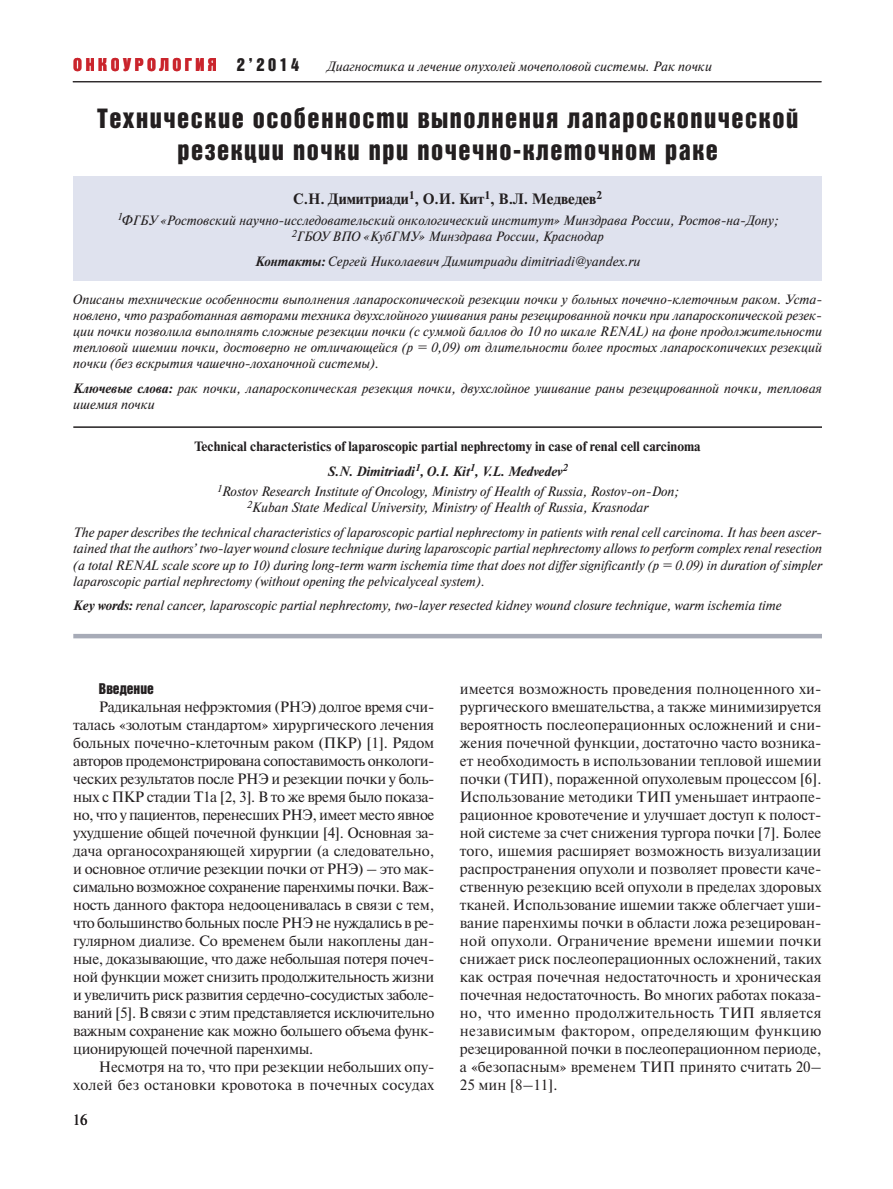
<style>
.page{position:relative;width:893px;height:1189px;background:#fff}
.page>*{position:absolute;margin:0;border:0;box-sizing:border-box;transform-origin:0 0}
.t1{font:27px/32.4px "Bastion Kontrast Alt C";letter-spacing:.055em;color:#231f20;text-align:center}
.t2{font:18px "Bastion Kontrast Alt C";letter-spacing:.195em;color:#ca242c}
.t3{font:15px/18px "Newton C";letter-spacing:-.01em;color:#231f20;text-align:justify}
.t4{font:15px/18px "Newton C";letter-spacing:.015em;color:#231f20;text-align:right}
.t5{font:700 15px "Newton C";color:#231f20}
.t6{font:15px "Bastion Kontrast Alt C";color:#231f20}
.t7{font:italic 13.5px/16.2px "Newton C";color:#231f20;text-align:center}
.t8{font:700 13.5px/24.8px "Newton C";color:#231f20;text-align:center}
.s1{color:#231f20}
.s2{font-weight:700}
.s3{font-style:italic}
</style>
<div class="page">
<hr style="left:73px;top:81px;width:748px;height:1px;background:#231f20">
<div style="left:73px;top:177px;width:749px;height:104px;background:#dfe2ee"></div>
<hr style="left:73px;top:426px;width:749px;height:2px;background:#231f20">
<hr style="left:73px;top:634px;width:749px;height:4px;background:#a7abb7">
<p class="t2" style="left:73px;top:58px;width:227px">ОНКОУРОЛОГИЯ <span class="s1">2’2014</span></p>
<p class="t7" style="left:327px;top:59px;width:387px">Диагностика и лечение опухолей мочеполовой системы. Рак почки</p>
<h1 class="t1" style="left:97px;top:103px;width:702px">Технические особенности выполнения лапароскопической резекции почки при почечно-клеточном раке</h1>
<p class="t5" style="left:293px;top:193px;width:310px">С.Н. Димитриади<sup>1</sup>, О.И. Кит<sup>1</sup>, В.Л. Медведев<sup>2</sup></p>
<p class="t7" style="left:117px;top:213px;width:662px"><sup>1</sup>ФГБУ «Ростовский научно-исследовательский онкологический институт» Минздрава России, Ростов-на-Дону;<br><sup>2</sup>ГБОУ ВПО «КубГМУ» Минздрава России, Краснодар</p>
<p class="t7" style="left:255px;top:255px;width:387px"><span class="s2">Контакты:</span> Сергей Николаевич Димитриади dimitriadi@yandex.ru</p>
<p class="t7" style="left:73px;top:292px;width:750px;text-align:justify">Описаны технические особенности выполнения лапароскопической резекции почки у больных почечно-клеточным раком. Уста&shy;новлено, что разработанная авторами техника двухслойного ушивания раны резецированной почки при лапароскопической резек&shy;ции почки позволила выполнять сложные резекции почки (с суммой баллов до 10 по шкале RENAL) на фоне продолжительности тепловой ишемии почки, достоверно не отличающейся (p = 0,09) от длительности более простых лапароскопичеких резекций почки (без вскрытия чашечно-лоханочной системы).</p>
<p class="t7" style="left:73px;top:382px;width:750px;text-align:left"><span class="s2">Ключевые слова:</span> рак почки, лапароскопическая резекция почки, двухслойное ушивание раны резецированной почки, тепловая ишемия почки</p>
<p class="t8" style="left:194px;top:435px;width:508px">Technical characteristics of laparoscopic partial nephrectomy in case of renal cell carcinoma<br><span class="s3">S.N. Dimitriadi</span><sup>1</sup><span class="s3">, O.I. Kit</span><sup>1</sup><span class="s3">, V.L. Medvedev</span><sup>2</sup></p>
<p class="t7" style="left:217px;top:485px;width:463px"><sup>1</sup>Rostov Research Institute of Oncology, Ministry of Health of Russia, Rostov-on-Don;<br><sup>2</sup>Kuban State Medical University, Ministry of Health of Russia, Krasnodar</p>
<p class="t7" style="left:73px;top:526px;width:750px;text-align:justify">The paper describes the technical characteristics of laparoscopic partial nephrectomy in patients with renal cell carcinoma. It has been ascer&shy;tained that the authors’ two-layer wound closure technique during laparoscopic partial nephrectomy allows to perform complex renal resection (a total RENAL scale score up to 10) during long-term warm ischemia time that does not differ significantly (p = 0.09) in duration of simpler laparoscopic partial nephrectomy (without opening the pelvicalyceal system).</p>
<p class="t7" style="left:73px;top:599px;width:709px"><span class="s2">Key words:</span> renal cancer, laparoscopic partial nephrectomy, two-layer resected kidney wound closure technique, warm ischemia time</p>
<p class="t6" style="left:99px;top:683px;width:56px">Введение</p>
<p class="t3" style="left:73px;top:699px;width:362px;text-indent:26px">Радикальная нефрэктомия (РНЭ) долгое время счи&shy;талась «золотым стандартом» хирургического лечения больных почечно-клеточным раком (ПКР) [1]. Рядом авторов продемонстрирована сопоставимость онкологи&shy;ческих результатов после РНЭ и резекции почки у боль&shy;ных с ПКР стадии T1a [2, 3]. В то же время было показа&shy;но, что у пациентов, перенесших РНЭ, имеет место явное ухудшение общей почечной функции [4]. Основная за&shy;дача органосохраняющей хирургии (а следовательно, и основное отличие резекции почки от РНЭ) – это мак&shy;симально возможное сохранение паренхимы почки. Важ&shy;ность данного фактора недооценивалась в связи с тем, что большинство больных после РНЭ не нуждались в ре&shy;гулярном диализе. Со временем были накоплены дан&shy;ные, доказывающие, что даже небольшая потеря почеч&shy;ной функции может снизить продолжительность жизни и увеличить риск развития сердечно-сосудистых заболе&shy;ваний [5]. В связи с этим представляется исключительно важным сохранение как можно большего объема функ&shy;ционирующей почечной паренхимы.</p>
<p class="t4" style="left:73px;top:1059px;width:362px">Несмотря на то, что при резекции небольших опу&shy;холей без остановки кровотока в почечных сосудах</p>
<p class="t3" style="left:73px;top:1112px;width:16px">16</p>
<p class="t3" style="left:460px;top:681px;width:363px">имеется возможность проведения полноценного хи&shy;рургического вмешательства, а также минимизируется вероятность послеоперационных осложнений и сни&shy;жения почечной функции, достаточно часто возника&shy;ет необходимость в использовании тепловой ишемии почки (ТИП), пораженной опухолевым процессом [6].<br>Использование методики ТИП уменьшает интраопе&shy;рационное кровотечение и улучшает доступ к полост&shy;ной системе за счет снижения тургора почки [7]. Более того, ишемия расширяет возможность визуализации распространения опухоли и позволяет провести каче&shy;ственную резекцию всей опухоли в пределах здоровых тканей. Использование ишемии также облегчает уши&shy;вание паренхимы почки в области ложа резецирован&shy;ной опухоли. Ограничение времени ишемии почки снижает риск послеоперационных осложнений, таких как острая почечная недостаточность и хроническая почечная недостаточность. Во многих работах показа&shy;но, что именно продолжительность ТИП является независимым фактором, определяющим функцию резецированной почки в послеоперационном периоде, а «безопасным» временем ТИП принято считать 20– 25 мин [8–11].</p>
</div>
